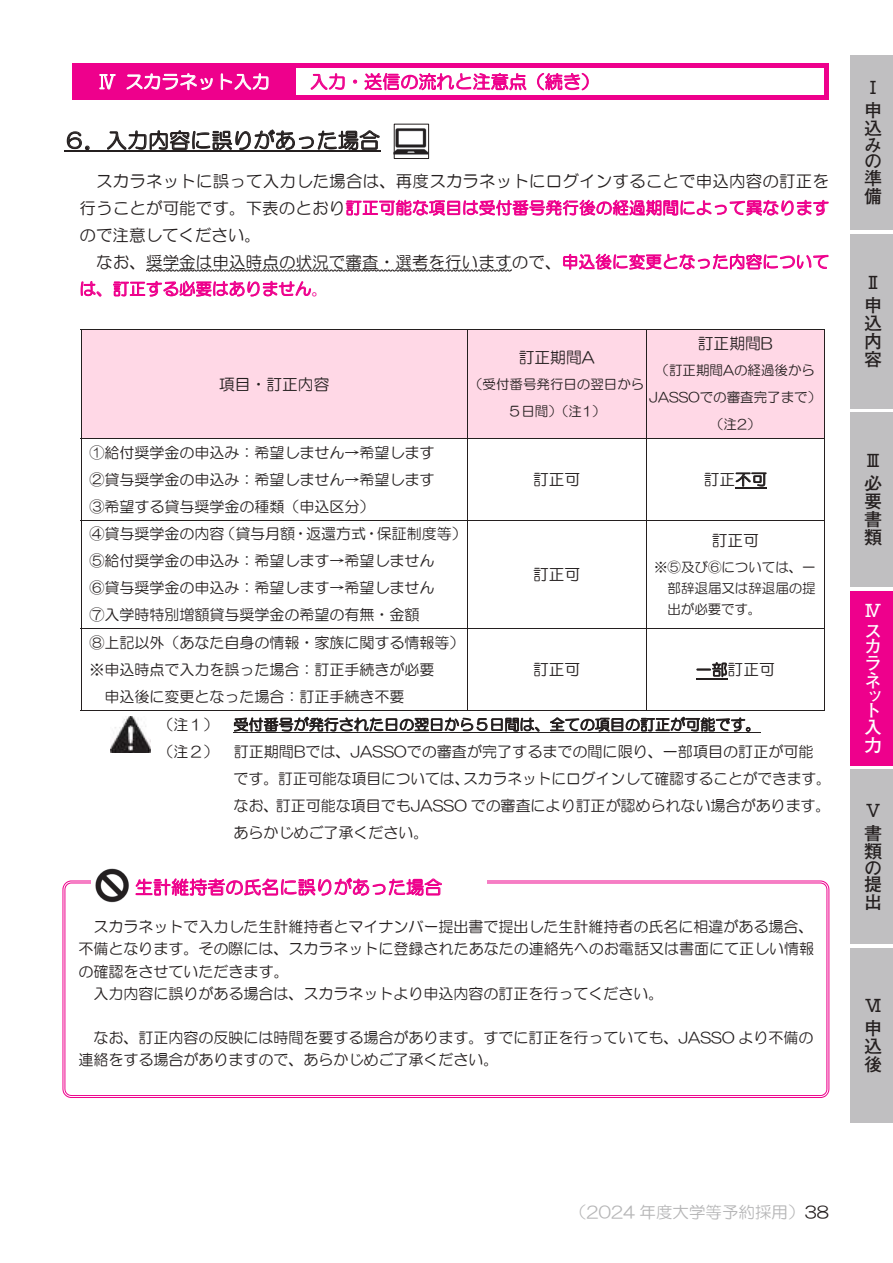
<style>
.page{position:relative;width:893px;height:1263px;background:#fff}
.page>*{position:absolute;margin:0;border:0;box-sizing:border-box;transform-origin:0 0}
.t1{font:21px "HG Maru Gothic MPRO";letter-spacing:.005em;color:#241f1f}
.t2{font:18px "HG Maru Gothic MPRO";letter-spacing:.005em;color:#ee008c}
.t3{font:700 18px/23.1px "Futo Go B101 Pr 5";color:#241f1f}
.t4{font:700 18px/17px "Futo Go B101 Pr 5";color:#fff}
.t5{font:18px "HG Maru Gothic MPRO";letter-spacing:.005em;color:#fff}
.t6{font:16.5px/27px "HG Maru Gothic MPRO";letter-spacing:.01em;color:#241f1f;text-align:justify}
.t7{font:16.5px/27px "HG Maru Gothic MPRO";letter-spacing:.01em;color:#ee008c}
.t8{font:16.5px "HG Maru Gothic MPRO";color:#b6b6b7}
.t9{font:15.75px "HG Maru Gothic MPRO";color:#241f1f}
.t10{font:15px/27px "HG Maru Gothic MPRO";color:#241f1f}
.t11{font:13.5px/27px "HG Maru Gothic MPRO";color:#241f1f;text-align:center}
.s1{color:#ee008c}
.s2{color:#241f1f}
</style>
<div class="page">
<div style="left:850px;top:55px;width:43px;height:175px;background:#c0bfc1"></div>
<div style="left:850px;top:234px;width:43px;height:174px;background:#c0bfc1"></div>
<div style="left:850px;top:412px;width:43px;height:175px;background:#c0bfc1"></div>
<div style="left:850px;top:591px;width:43px;height:174px;background:#ee008c"></div>
<div style="left:850px;top:770px;width:43px;height:174px;background:#c0bfc1"></div>
<div style="left:850px;top:948px;width:43px;height:175px;background:#c0bfc1"></div>
<div style="left:76px;top:68px;width:216px;height:27px;background:#ee008c"></div>
<svg style="left:100px;top:74px;width:16px;height:15px"></svg>
<svg style="left:127px;top:73px;width:86px;height:17px"></svg>
<svg style="left:221px;top:63px;width:47px;height:27px"></svg>
<svg style="left:311px;top:63px;width:34px;height:27px"></svg>
<svg style="left:353px;top:80px;width:4px;height:4px"></svg>
<svg style="left:365px;top:73px;width:161px;height:17px"></svg>
<svg style="left:537px;top:73px;width:52px;height:18px"></svg>
<hr style="left:72px;top:64px;width:224px;height:4px;background:#ee008c">
<hr style="left:296px;top:64px;width:529px;height:4px;background:#ee008c">
<svg style="left:825px;top:64px;width:4px;height:4px"></svg>
<hr style="left:72px;top:68px;width:4px;height:32px;background:#ee008c">
<div style="left:72px;top:95px;width:220px;height:5px;background:#ee008c"></div>
<hr style="left:292px;top:68px;width:4px;height:32px;background:#ee008c">
<div style="left:296px;top:95px;width:529px;height:5px;background:#ee008c"></div>
<hr style="left:825px;top:68px;width:4px;height:32px;background:#ee008c">
<svg style="left:67px;top:131px;width:23px;height:19px"></svg>
<svg style="left:107px;top:129px;width:273px;height:21px"></svg>
<hr style="left:64px;top:150px;width:316px;height:2px;background:#241f1f">
<svg style="left:346px;top:200px;width:483px;height:16px"></svg>
<svg style="left:563px;top:254px;width:265px;height:16px"></svg>
<svg style="left:81px;top:281px;width:20px;height:15px"></svg>
<svg style="left:113px;top:270px;width:399px;height:27px"></svg>
<div style="left:82px;top:330px;width:385px;height:108px;background:#ffd8e6"></div>
<div style="left:468px;top:330px;width:178px;height:108px;background:#ffd8e6"></div>
<div style="left:646px;top:330px;width:178px;height:27px;background:#ffd8e6"></div>
<div style="left:646px;top:357px;width:178px;height:27px;background:#ffd8e6"></div>
<div style="left:646px;top:384px;width:178px;height:27px;background:#ffd8e6"></div>
<div style="left:646px;top:411px;width:178px;height:27px;background:#ffd8e6"></div>
<hr style="left:81px;top:329px;width:744px;height:1px;background:#241f1f">
<hr style="left:81px;top:330px;width:1px;height:108px;background:#241f1f">
<hr style="left:467px;top:330px;width:1px;height:108px;background:#241f1f">
<hr style="left:646px;top:330px;width:1px;height:108px;background:#241f1f">
<hr style="left:824px;top:330px;width:1px;height:108px;background:#241f1f">
<svg style="left:736px;top:472px;width:30px;height:14px"></svg>
<hr style="left:735px;top:487px;width:32px;height:2px;background:#241f1f">
<hr style="left:81px;top:438px;width:744px;height:1px;background:#241f1f">
<hr style="left:81px;top:439px;width:1px;height:81px;background:#241f1f">
<hr style="left:467px;top:439px;width:1px;height:81px;background:#241f1f">
<hr style="left:646px;top:439px;width:1px;height:81px;background:#241f1f">
<hr style="left:824px;top:439px;width:1px;height:81px;background:#241f1f">
<hr style="left:81px;top:520px;width:744px;height:1px;background:#241f1f">
<hr style="left:81px;top:520px;width:1px;height:108px;background:#241f1f">
<hr style="left:467px;top:520px;width:1px;height:108px;background:#241f1f">
<hr style="left:646px;top:520px;width:1px;height:108px;background:#241f1f">
<hr style="left:824px;top:520px;width:1px;height:108px;background:#241f1f">
<svg style="left:697px;top:662px;width:30px;height:15px"></svg>
<hr style="left:696px;top:678px;width:32px;height:1px;background:#241f1f">
<hr style="left:81px;top:628px;width:744px;height:1px;background:#241f1f">
<hr style="left:81px;top:629px;width:1px;height:82px;background:#241f1f">
<hr style="left:81px;top:710px;width:386px;height:1px;background:#241f1f">
<hr style="left:467px;top:629px;width:1px;height:82px;background:#241f1f">
<hr style="left:468px;top:710px;width:178px;height:1px;background:#241f1f">
<hr style="left:646px;top:629px;width:1px;height:82px;background:#241f1f">
<hr style="left:646px;top:710px;width:178px;height:1px;background:#241f1f">
<hr style="left:824px;top:629px;width:1px;height:82px;background:#241f1f">
<svg style="left:234px;top:716px;width:305px;height:15px"></svg>
<svg style="left:550px;top:716px;width:200px;height:16px"></svg>
<hr style="left:233px;top:732px;width:527px;height:1px;background:#241f1f">
<img style="left:110px;top:716px;width:41px;height:36px">
<img style="left:396px;top:128px;width:31px;height:27px">
<div style="left:394px;top:124px;width:35px;height:35px;border:1px solid #241f1f"></div>
<svg style="left:62px;top:880px;width:767px;height:218px"></svg>
<div style="left:91px;top:873px;width:395px;height:30px;background:#fff"></div>
<svg style="left:136px;top:877px;width:306px;height:19px"></svg>
<img style="left:92px;top:868px;width:41px;height:38px">
<p class="t5" style="left:98px;top:73px;width:173px">Ⅳ スカラネット入力</p>
<p class="t2" style="left:310px;top:73px;width:291px">入力・送信の流れと注意点（続き）</p>
<h1 class="t1" style="left:64px;top:130px;width:318px">６．入力内容に誤りがあった場合</h1>
<p class="t6" style="left:80px;top:167px;width:751px;text-indent:16px">スカラネットに誤って入力した場合は、再度スカラネットにログインすることで申込内容の訂正を行うことが可能です。下表のとおり<span class="s1">訂正可能な項目は受付番号発行後の経過期間によって異なります</span>ので注意してください。</p>
<p class="t7" style="left:80px;top:248px;width:751px;text-indent:16px"><span class="s2">なお、奨学金は申込時点の状況で審査・選考を行いますので、</span>申込後に変更となった内容については、訂正する必要はありません。</p>
<p class="t9" style="left:219px;top:376px;width:112px">項目・訂正内容</p>
<p class="t10" style="left:89px;top:439px;width:347px;text-align:justify">①給付奨学金の申込み：希望しません→希望します②貸与奨学金の申込み：希望しません→希望します③希望する貸与奨学金の種類（申込区分）</p>
<p class="t10" style="left:89px;top:520px;width:379px">④貸与奨学金の内容（貸与月額・返還方式・保証制度等）<br>⑤給付奨学金の申込み：希望します→希望しません<br>⑥貸与奨学金の申込み：希望します→希望しません<br>⑦入学時特別増額貸与奨学金の希望の有無・金額</p>
<p class="t10" style="left:89px;top:629px;width:376px">⑧上記以外（あなた自身の情報・家族に関する情報等）</p>
<p class="t10" style="left:89px;top:656px;width:347px">※申込時点で入力を誤った場合：訂正手続きが必要</p>
<p class="t10" style="left:104px;top:683px;width:302px">申込後に変更となった場合：訂正手続き不要</p>
<p class="t9" style="left:698px;top:336px;width:76px">訂正期間B</p>
<p class="t11" style="left:649px;top:357px;width:173px">（訂正期間Aの経過後から<br>JASSOでの審査完了まで）（注2）</p>
<p class="t9" style="left:519px;top:349px;width:77px">訂正期間A</p>
<p class="t11" style="left:469px;top:370px;width:177px">（受付番号発行日の翌日から<br>５日間）（注1）</p>
<p class="t9" style="left:533px;top:471px;width:49px">訂正可</p>
<p class="t9" style="left:704px;top:471px;width:65px">訂正不可</p>
<p class="t9" style="left:533px;top:567px;width:49px">訂正可</p>
<p class="t9" style="left:712px;top:532px;width:49px">訂正可</p>
<p class="t11" style="left:668px;top:557px;width:150px;line-height:21px;text-align:justify;text-indent:-13px">※⑤及び⑥については、一部辞退届又は辞退届の提出が必要です。</p>
<p class="t9" style="left:533px;top:662px;width:49px">訂正可</p>
<p class="t9" style="left:696px;top:662px;width:80px">一部訂正可</p>
<p class="t10" style="left:158px;top:711px;width:604px">（注１） 受付番号が発行された日の翌日から５日間は、全ての項目の訂正が可能です。</p>
<p class="t10" style="left:158px;top:738px;width:657px">（注２） 訂正期間Bでは、JASSOでの審査が完了するまでの間に限り、一部項目の訂正が可能</p>
<p class="t10" style="left:233px;top:765px;width:599px">です。訂正可能な項目については、スカラネットにログインして確認することができます。</p>
<p class="t10" style="left:233px;top:792px;width:599px">なお、訂正可能な項目でもJASSO での審査により訂正が認められない場合があります。</p>
<p class="t10" style="left:233px;top:819px;width:197px">あらかじめご了承ください。</p>
<p class="t2" style="left:135px;top:878px;width:309px">生計維持者の氏名に誤りがあった場合</p>
<p class="t10" style="left:93px;top:913px;width:722px">スカラネットで入力した生計維持者とマイナンバー提出書で提出した生計維持者の氏名に相違がある場合、</p>
<p class="t10" style="left:78px;top:935px;width:737px">不備となります。その際には、スカラネットに登録されたあなたの連絡先へのお電話又は書面にて正しい情報</p>
<p class="t10" style="left:78px;top:958px;width:212px">の確認をさせていただきます。</p>
<p class="t10" style="left:93px;top:980px;width:572px">入力内容に誤りがある場合は、スカラネットより申込内容の訂正を行ってください。</p>
<p class="t10" style="left:78px;top:1026px;width:736px;line-height:22.5px;text-indent:15px">なお、訂正内容の反映には時間を要する場合があります。すでに訂正を行っていても、JASSO より不備の連絡をする場合がありますので、あらかじめご了承ください。</p>
<p class="t3" style="left:864px;top:74px;width:18px">Ⅰ申</p>
<p class="t3" style="left:864px;top:119px;width:19px;line-height:17px;text-align:justify">込みの準備</p>
<p class="t3" style="left:864px;top:269px;width:18px">Ⅱ申</p>
<p class="t3" style="left:864px;top:313px;width:19px;line-height:18px;text-align:justify">込内容</p>
<p class="t3" style="left:864px;top:448px;width:19px">Ⅲ必</p>
<p class="t3" style="left:864px;top:491px;width:19px;line-height:18px;text-align:justify">要書類</p>
<p class="t4" style="left:864px;top:598px;width:18px;line-height:21.3px">Ⅳス</p>
<p class="t4" style="left:864px;top:637px;width:17px;text-align:justify">カラネ</p>
<p class="t4" style="left:864px;top:688px;width:18px;line-height:14.2px">ット</p>
<p class="t4" style="left:864px;top:717px;width:19px;line-height:18px">入力</p>
<p class="t3" style="left:864px;top:797px;width:19px">Ⅴ書</p>
<p class="t3" style="left:864px;top:841px;width:19px;line-height:17.2px;text-align:justify">類の提出</p>
<p class="t3" style="left:864px;top:992px;width:18px">Ⅵ申</p>
<p class="t3" style="left:864px;top:1036px;width:19px;line-height:18px">込後</p>
<p class="t8" style="left:570px;top:1204px;width:260px">（2024 年度大学等予約採用）<span class="s2">38</span></p>
</div>
